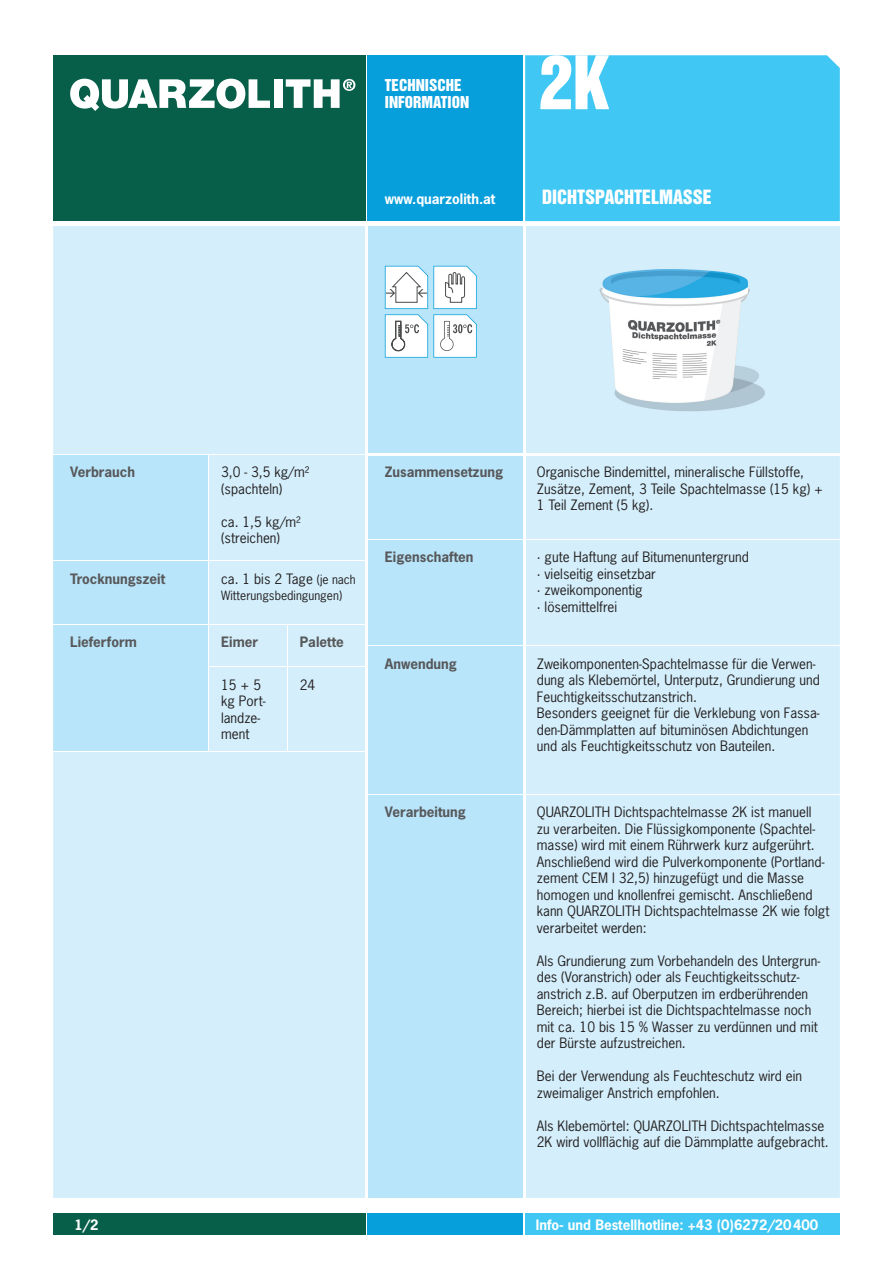
<style>
.page{position:relative;width:893px;height:1263px;background:#fff}
.page>*{position:absolute;margin:0;border:0;box-sizing:border-box;transform-origin:0 0}
.t1{font:67.5px "Helvetica Inserat LT Std";color:#fff}
.t2{font:18px "Helvetica Inserat LT Std";color:#fff}
.t3{font:15px/17.2px "Helvetica Inserat LT Std";color:#fff}
.t4{font:13.5px/16.5px "News Gothic Std";color:#231f20}
.t5{font:700 13.5px "News Gothic Std";color:#57585a}
.t6{font:700 13.5px "News Gothic Std";color:#fff}
.t7{font:12px "News Gothic Std";color:#231f20}
.s1{font-size:12px}
</style>
<div class="page">
<div style="left:368px;top:226px;width:155px;height:972px;background:#b9e5fa"></div>
<div style="left:524px;top:224px;width:316px;height:230px;background:#d4effb"></div>
<div style="left:526px;top:456px;width:314px;height:742px;background:#d4effb"></div>
<hr style="left:524px;top:223px;width:316px;height:2px;background:#fff">
<hr style="left:368px;top:539px;width:155px;height:1px;background:#fff">
<hr style="left:525px;top:539px;width:315px;height:1px;background:#fff">
<hr style="left:368px;top:645px;width:155px;height:1px;background:#fff">
<hr style="left:525px;top:645px;width:315px;height:1px;background:#fff">
<hr style="left:368px;top:794px;width:155px;height:1px;background:#fff">
<hr style="left:525px;top:794px;width:315px;height:1px;background:#fff">
<hr style="left:523px;top:225px;width:2px;height:228px;background:#fff">
<hr style="left:368px;top:453px;width:156px;height:2px;background:#fff">
<hr style="left:524px;top:453px;width:316px;height:2px;background:#fff">
<div style="left:53px;top:226px;width:312px;height:972px;background:#d4effb"></div>
<div style="left:53px;top:455px;width:155px;height:296px;background:#b9e5fa"></div>
<hr style="left:53px;top:751px;width:155px;height:1px;background:#fff">
<hr style="left:208px;top:751px;width:79px;height:1px;background:#fff">
<hr style="left:287px;top:751px;width:81px;height:1px;background:#fff">
<hr style="left:53px;top:454px;width:155px;height:1px;background:#fff">
<hr style="left:208px;top:454px;width:79px;height:1px;background:#fff">
<hr style="left:208px;top:454px;width:1px;height:106px;background:#fff">
<hr style="left:287px;top:454px;width:81px;height:1px;background:#fff">
<hr style="left:53px;top:560px;width:155px;height:1px;background:#fff">
<hr style="left:53px;top:624px;width:155px;height:1px;background:#fff">
<hr style="left:208px;top:560px;width:79px;height:1px;background:#fff">
<hr style="left:208px;top:561px;width:1px;height:63px;background:#fff">
<hr style="left:287px;top:560px;width:79px;height:1px;background:#fff">
<hr style="left:208px;top:624px;width:79px;height:1px;background:#fff">
<hr style="left:208px;top:624px;width:1px;height:42px;background:#fff">
<hr style="left:287px;top:624px;width:79px;height:1px;background:#fff">
<hr style="left:287px;top:624px;width:1px;height:42px;background:#fff">
<hr style="left:208px;top:666px;width:79px;height:1px;background:#fff">
<hr style="left:208px;top:667px;width:1px;height:84px;background:#fff">
<hr style="left:287px;top:666px;width:79px;height:1px;background:#fff">
<hr style="left:287px;top:667px;width:1px;height:84px;background:#fff">
<svg style="left:385px;top:266px;width:92px;height:92px"></svg>
<div style="left:53px;top:55px;width:313px;height:166px;background:#075f4a"></div>
<div style="left:525px;top:55px;width:315px;height:166px;background:#40c7f4"></div>
<div style="left:368px;top:55px;width:155px;height:166px;background:#069edb"></div>
<svg style="left:70px;top:79px;width:200px;height:32px"></svg>
<div style="left:274px;top:79px;width:9px;height:29px;background:#fff"></div>
<svg style="left:286px;top:79px;width:69px;height:29px"></svg>
<div style="left:53px;top:1213px;width:313px;height:21px;background:#075f4a"></div>
<div style="left:368px;top:1213px;width:155px;height:21px;background:#069edb"></div>
<div style="left:525px;top:1213px;width:315px;height:21px;background:#40c7f4"></div>
<img style="left:599px;top:269px;width:166px;height:143px">
<p class="t3" style="left:385px;top:77px;width:86px">TECHNISCHE<br>INFORMATION</p>
<h1 class="t1" style="left:539px;top:42px;width:73px">2K</h1>
<p class="t6" style="left:385px;top:190px;width:112px">www.quarzolith.at</p>
<h2 class="t2" style="left:542px;top:186px;width:171px">DICHTSPACHTELMASSE</h2>
<p class="t5" style="left:70px;top:463px;width:66px">Verbrauch</p>
<p class="t4" style="left:221px;top:464px;width:90px">3,0 - 3,5 kg/m² (spachteln)</p>
<p class="t4" style="left:221px;top:513px;width:81px">ca. 1,5 kg/m² (streichen)</p>
<p class="t5" style="left:70px;top:569px;width:96px">Trocknungszeit</p>
<p class="t4" style="left:221px;top:570px;width:136px">ca. 1 bis 2 Tage <span class="s1">(je nach</span></p>
<p class="t7" style="left:221px;top:588px;width:122px">Witterungsbedingungen)</p>
<p class="t5" style="left:70px;top:633px;width:68px">Lieferform</p>
<p class="t5" style="left:221px;top:633px;width:38px">Eimer</p>
<p class="t5" style="left:300px;top:633px;width:46px">Palette</p>
<p class="t4" style="left:221px;top:676px;width:46px">15 + 5 kg Port&shy;landze&shy;ment</p>
<p class="t4" style="left:300px;top:676px;width:17px">24</p>
<p class="t5" style="left:385px;top:463px;width:120px">Zusammensetzung</p>
<p class="t4" style="left:537px;top:464px;width:288px">Organische Bindemittel, mineralische Füllstoffe,<br>Zusätze, Zement, 3 Teile Spachtelmasse (15 kg) +<br>1 Teil Zement (5 kg).</p>
<p class="t5" style="left:385px;top:548px;width:90px">Eigenschaften</p>
<p class="t4" style="left:537px;top:549px;width:214px">· gute Haftung auf Bitumenuntergrund · vielseitig einsetzbar<br>· zweikomponentig<br>· lösemittelfrei</p>
<p class="t5" style="left:385px;top:655px;width:74px">Anwendung</p>
<p class="t4" style="left:537px;top:655px;width:285px">Zweikomponenten-Spachtelmasse für die Verwen&shy;dung als Klebemörtel, Unterputz, Grundierung und Feuchtigkeitsschutzanstrich.<br>Besonders geeignet für die Verklebung von Fassa&shy;den-Dämmplatten auf bituminösen Abdichtungen und als Feuchtigkeitsschutz von Bauteilen.</p>
<p class="t5" style="left:385px;top:803px;width:83px">Verarbeitung</p>
<p class="t4" style="left:537px;top:804px;width:294px">QUARZOLITH Dichtspachtelmasse 2K ist manuell<br>zu verarbeiten. Die Flüssigkomponente (Spachtel&shy;masse) wird mit einem Rührwerk kurz aufgerührt.<br>Anschließend wird die Pulverkomponente (Portland&shy;zement CEM I 32,5) hinzugefügt und die Masse homogen und knollenfrei gemischt. Anschließend kann QUARZOLITH Dichtspachtelmasse 2K wie folgt verarbeitet werden:</p>
<p class="t4" style="left:537px;top:952px;width:285px">Als Grundierung zum Vorbehandeln des Untergrun&shy;des (Voranstrich) oder als Feuchtigkeitsschutz&shy;anstrich z.B. auf Oberputzen im erdberührenden Bereich; hierbei ist die Dichtspachtelmasse noch mit ca. 10 bis 15 % Wasser zu verdünnen und mit der Bürste aufzustreichen.</p>
<p class="t4" style="left:537px;top:1068px;width:267px">Bei der Verwendung als Feuchteschutz wird ein zweimaliger Anstrich empfohlen.</p>
<p class="t4" style="left:537px;top:1117px;width:293px">Als Klebemörtel: QUARZOLITH Dichtspachtelmasse<br>2K wird vollflächig auf die Dämmplatte aufgebracht.</p>
<p class="t6" style="left:74px;top:1216px;width:26px">1/2</p>
<p class="t6" style="left:536px;top:1216px;width:284px">Info- und Bestellhotline: +43 (0)6272/20400</p>
</div>
